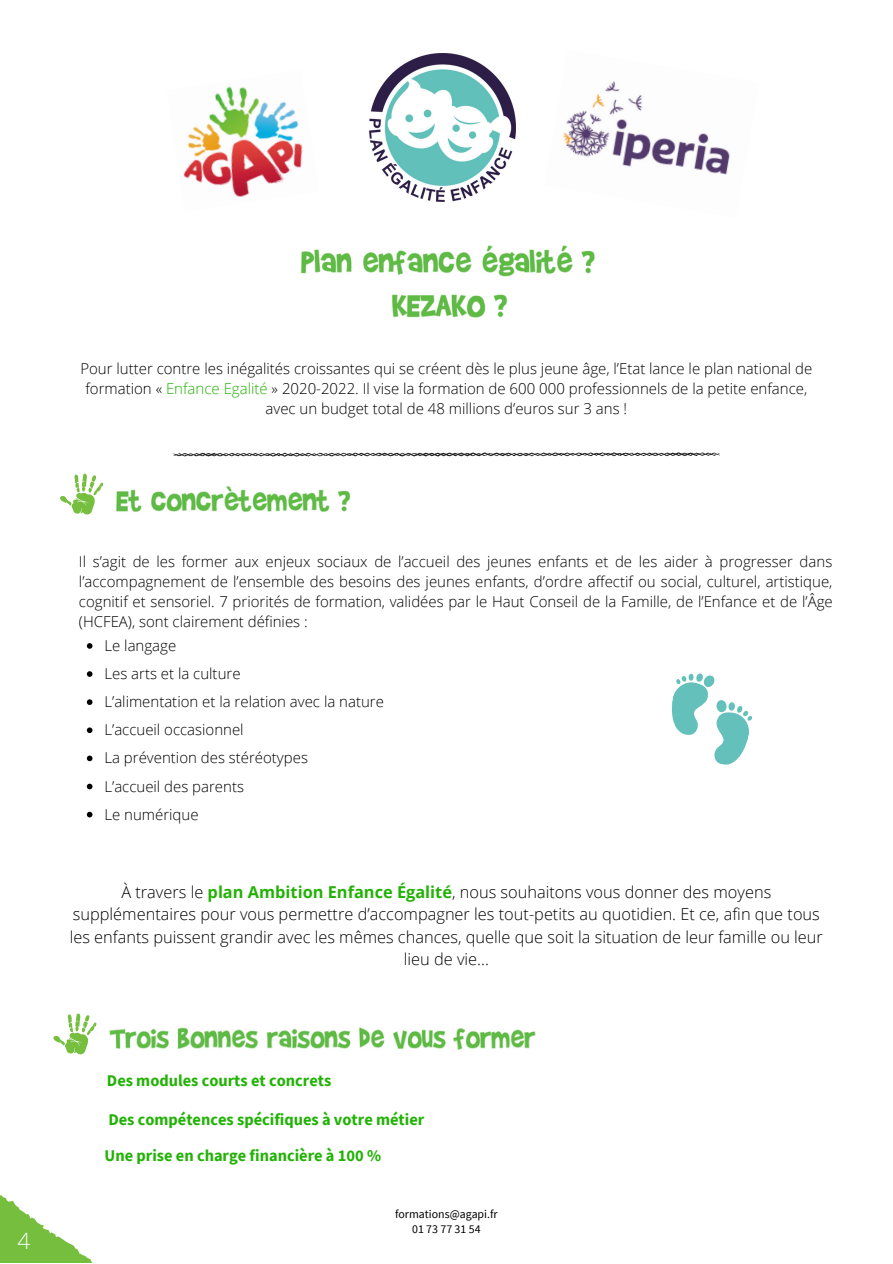
<style>
.page{position:relative;width:893px;height:1264px;background:#fff}
.page>*{position:absolute;margin:0;border:0;box-sizing:border-box;transform-origin:0 0}
.t1{font:300 22.5px "Open Sans";color:#fff}
.t2{font:300 16.35px/22.5px "Open Sans";color:#000;text-align:center}
.t3{font:700 16.35px "Source Sans Pro";color:#22b206}
.t4{font:300 15px/20.2px "Open Sans";color:#000;text-align:center}
.t5{font:11.85px "Source Sans Pro";color:#000}
.s1{color:#22b206}
.s2{font-weight:700;color:#22b206}
</style>
<div class="page">
<img style="left:369px;top:54px;width:146px;height:147px">
<svg style="left:172px;top:452px;width:548px;height:5px"></svg>
<img style="left:300px;top:245px;width:295px;height:73px">
<svg style="left:60px;top:473px;width:43px;height:41px"></svg>
<img style="left:116px;top:486px;width:235px;height:26px">
<svg style="left:671px;top:673px;width:81px;height:92px"></svg>
<svg style="left:87px;top:643px;width:5px;height:5px"></svg>
<svg style="left:87px;top:671px;width:5px;height:6px"></svg>
<svg style="left:87px;top:699px;width:5px;height:6px"></svg>
<svg style="left:87px;top:727px;width:5px;height:6px"></svg>
<svg style="left:87px;top:755px;width:5px;height:6px"></svg>
<svg style="left:87px;top:783px;width:5px;height:6px"></svg>
<svg style="left:87px;top:811px;width:5px;height:6px"></svg>
<svg style="left:0;top:1195px;width:92px;height:67px"></svg>
<img style="left:563px;top:81px;width:167px;height:94px">
<img style="left:183px;top:86px;width:120px;height:111px">
<svg style="left:53px;top:1013px;width:43px;height:41px"></svg>
<img style="left:109px;top:1027px;width:427px;height:23px">
<p class="t4" style="left:80px;top:358px;width:733px">Pour lutter contre les inégalités croissantes qui se créent dès le plus jeune âge, l’Etat lance le plan national de formation « <span class="s1">Enfance Egalité</span> » 2020-2022. Il vise la formation de 600 000 professionnels de la petite enfance, avec un budget total de 48 millions d’euros sur 3 ans !</p>
<p class="t4" style="left:79px;top:550px;width:755px;text-align:justify">Il s’agit de les former aux enjeux sociaux de l’accueil des jeunes enfants et de les aider à progresser dans l’accompagnement de l’ensemble des besoins des jeunes enfants, d’ordre affectif ou social, culturel, artistique, cognitif et sensoriel. 7 priorités de formation, validées par le Haut Conseil de la Famille, de l’Enfance et de l’Âge (HCFEA), sont clairement définies :</p>
<p class="t4" style="left:104px;top:635px;width:73px">Le langage</p>
<p class="t4" style="left:104px;top:663px;width:138px">Les arts et la culture</p>
<p class="t4" style="left:104px;top:691px;width:281px">L’alimentation et la relation avec la nature</p>
<p class="t4" style="left:104px;top:719px;width:141px">L’accueil occasionnel</p>
<p class="t4" style="left:104px;top:747px;width:205px">La prévention des stéréotypes</p>
<p class="t4" style="left:104px;top:775px;width:141px">L’accueil des parents</p>
<p class="t4" style="left:104px;top:803px;width:96px">Le numérique</p>
<p class="t2" style="left:70px;top:880px;width:754px">À travers le <span class="s2">plan Ambition Enfance Égalité</span>, nous souhaitons vous donner des moyens supplémentaires pour vous permettre d’accompagner les tout-petits au quotidien. Et ce, afin que tous les enfants puissent grandir avec les mêmes chances, quelle que soit la situation de leur famille ou leur lieu de vie...</p>
<p class="t1" style="left:18px;top:1225px;width:14px">4</p>
<p class="t3" style="left:107px;top:1070px;width:226px">Des modules courts et concrets</p>
<p class="t3" style="left:108px;top:1109px;width:317px">Des compétences spécifiques à votre métier</p>
<p class="t3" style="left:104px;top:1144px;width:278px">Une prise en charge financière à 100 %</p>
<p class="t5" style="left:395px;top:1205px;width:104px">formations@agapi.fr</p>
<p class="t5" style="left:412px;top:1221px;width:70px">01 73 77 31 54</p>
</div>
